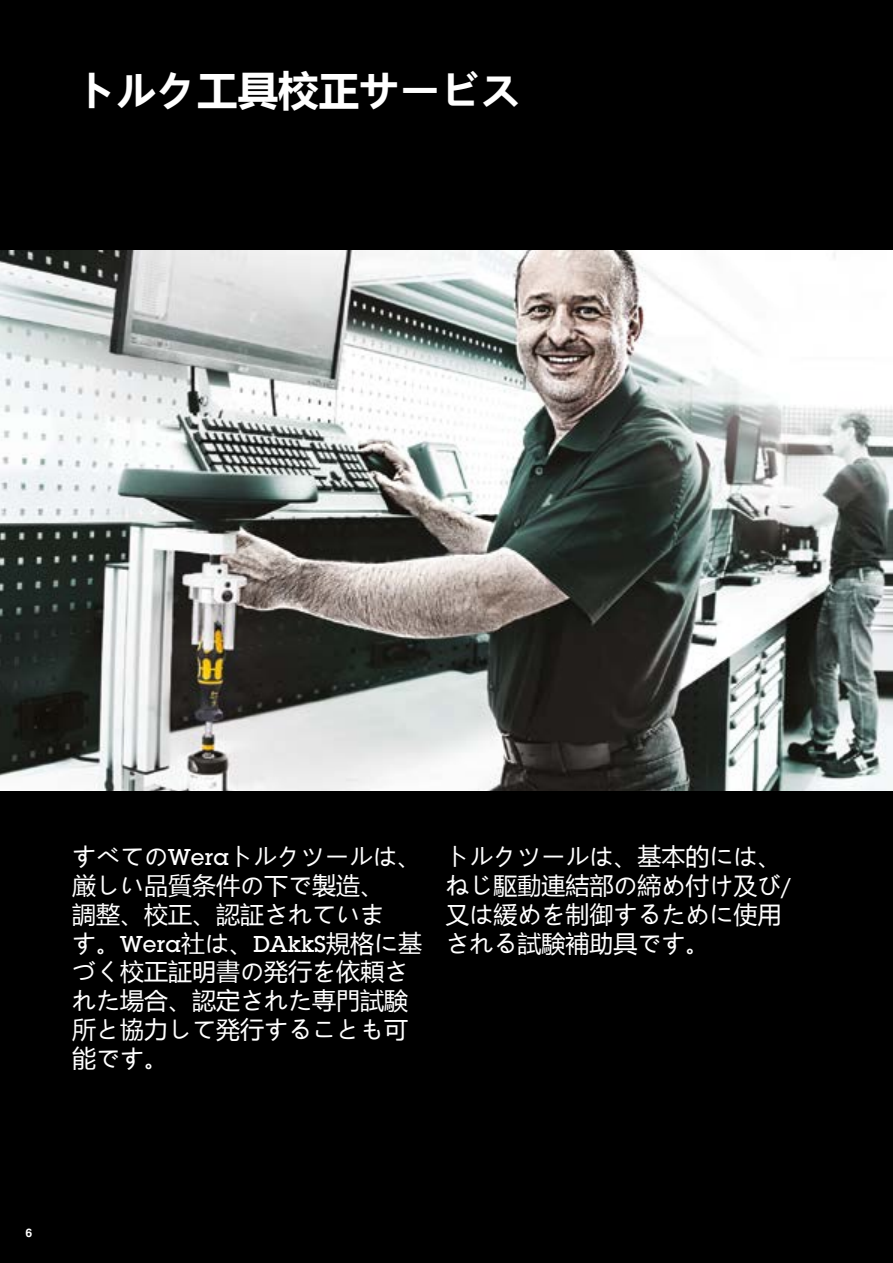
<style>
.page{position:relative;width:893px;height:1263px;background:#000}
.page>*{position:absolute;margin:0;border:0;box-sizing:border-box;transform-origin:0 0}
.t1{font:700 40.5px "Microsoft Ya Hei";color:#fff}
.t2{font:24px/28.8px "Microsoft Ya Hei";color:#fff}
.t3{font:700 12px "Helvetica World";color:#fff}
.s1{font-family:"co lu regular multiling"}
</style>
<div class="page">
<img style="left:0;top:251px;width:893px;height:540px">
<h1 class="t1" style="left:76px;top:62px;width:447px">トルク工具校正サービス</h1>
<p class="t2" style="left:72px;top:841px;width:351px">すべての<span class="s1">Wera</span>トルクツールは、厳しい品質条件の下で製造、<br>調整、校正、認証されていま<br>す。<span class="s1">Wera</span>社は、<span class="s1">DAkkS</span>規格に基づく校正証明書の発行を依頼された場合、認定された専門試験所と協力して発行することも可能です。</p>
<p class="t2" style="left:445px;top:841px;width:348px">トルクツールは、基本的には、ねじ駆動連結部の締め付け及び<span class="s1">/</span>又は緩めを制御するために使用される試験補助具です。</p>
<p class="t3" style="left:26px;top:1225px;width:8px">6</p>
</div>
